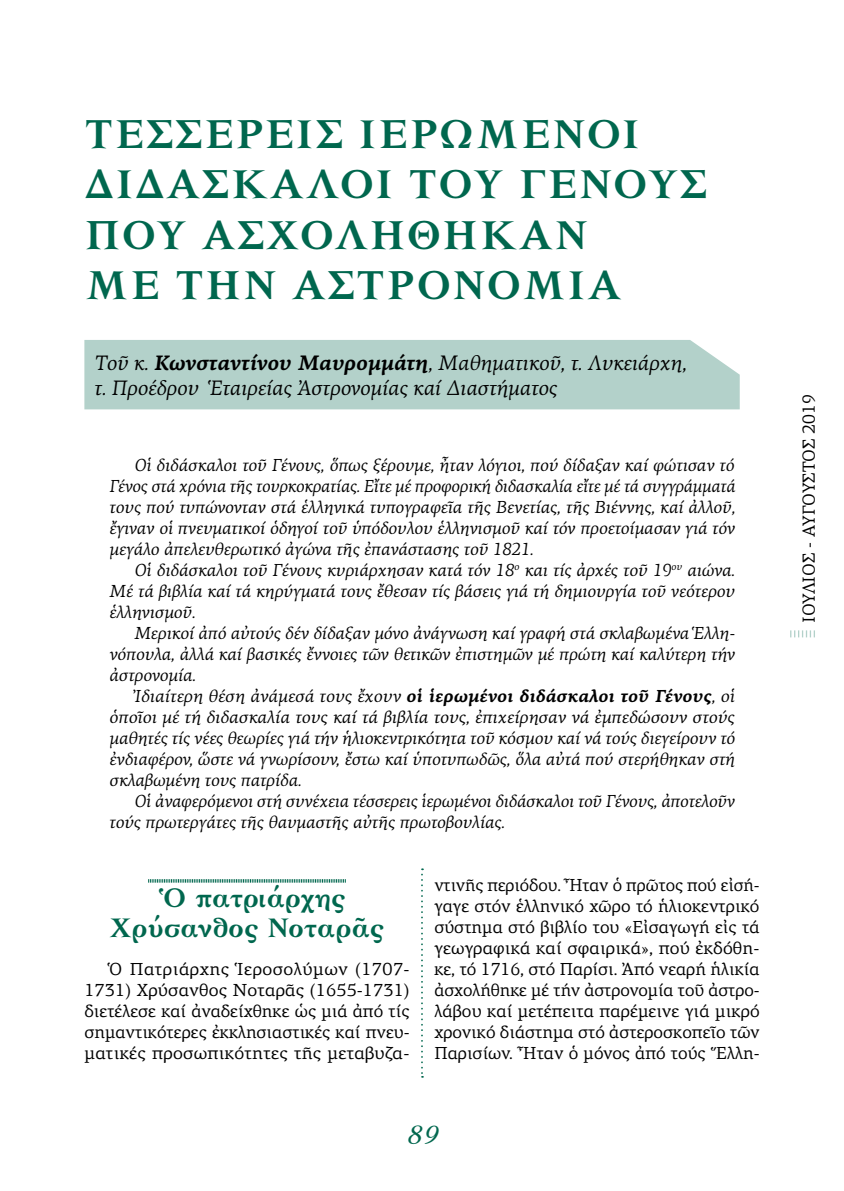
<style>
.page{position:relative;width:844px;height:1191px;background:#fff}
.page>*{position:absolute;margin:0;border:0;box-sizing:border-box;transform-origin:0 0}
.t1{font:700 42px "Katsoulidis";color:#00674e}
.t2{font:700 28px/29.8px "Katsoulidis";letter-spacing:-.01em;color:#00674e;text-align:center}
.t3{font:italic 28px "Katsoulidis";color:#00674e}
.t4{font:italic 21px/24.5px "PF Centro Serif Pro";color:#000}
.t5{font:italic 17.5px/21px "PF Centro Serif Pro";color:#000;text-align:justify}
.t6{font:17.5px/21px "PF Centro Serif Pro";color:#000;text-align:justify}
.s1{font-weight:700}
</style>
<div class="page">
<svg style="left:790px;top:630px;width:24px;height:7px"></svg>
<svg style="left:421px;top:868px;width:2px;height:209px"></svg>
<svg style="left:148px;top:879px;width:198px;height:3px"></svg>
<div style="left:84px;top:340px;width:655px;height:69px;background:#b3d1ca"></div>
<h1 class="t1" style="left:84px;top:103px;width:61px">Τέσσερ</h1>
<h1 class="t1" style="left:264px;top:103px;width:126px">Εις ιερωμένοι</h1>
<h1 class="t1" style="left:84px;top:154px;width:32px">διδάσκαλοι</h1>
<h1 class="t1" style="left:408px;top:154px;width:32px">του</h1>
<h1 class="t1" style="left:518px;top:154px;width:62px">Γένους</h1>
<h1 class="t1" style="left:84px;top:204px;width:35px">που</h1>
<h1 class="t1" style="left:201px;top:204px;width:36px">ασχολήθηκαν</h1>
<h1 class="t1" style="left:84px;top:254px;width:37px">με</h1>
<h1 class="t1" style="left:175px;top:254px;width:35px">την</h1>
<h1 class="t1" style="left:292px;top:254px;width:34px">αστρονομία</h1>
<p class="t4" style="left:94px;top:351px;width:593px">Τοῦ κ. <span class="s1">Κωνσταντίνου Μαυρομμάτη</span>, Μαθηματικοῦ, τ. Λυκειάρχη, τ. Προέδρου Ἑταιρείας Ἀστρονομίας καί Διαστήματος</p>
<p class="t5" style="left:109px;top:455px;width:627px;text-indent:25px">Οἱ διδάσκαλοι τοῦ Γένους, ὅπως ξέρουμε, ἦταν λόγιοι, πού δίδαξαν καί φώτισαν τό Γένος στά χρόνια τῆς τουρκοκρατίας. Εἴτε μέ προφορική διδασκαλία εἴτε μέ τά συγγράμματά τους πού τυπώνονταν στά ἑλληνικά τυπογραφεῖα τῆς Βενετίας, τῆς Βιέννης, καί ἀλλοῦ, ἔγιναν οἱ πνευματικοί ὁδηγοί τοῦ ὑπόδουλου ἑλληνισμοῦ καί τόν προετοίμασαν γιά τόν μεγάλο ἀπελευθερωτικό ἀγώνα τῆς ἐπανάστασης τοῦ 1821.</p>
<p class="t5" style="left:109px;top:560px;width:627px;text-indent:25px">Οἱ διδάσκαλοι τοῦ Γένους κυριάρχησαν κατά τόν 18<sup>ο</sup> και τίς ἀρχές τοῦ 19<sup>ου</sup> αιώνα.<br>Μέ τά βιβλία καί τά κηρύγματά τους ἔθεσαν τίς βάσεις γιά τή δημιουργία τοῦ νεότερου ἑλληνισμοῦ.</p>
<p class="t5" style="left:109px;top:623px;width:627px;text-indent:25px">Μερικοί ἀπό αὐτούς δέν δίδαξαν μόνο ἀνάγνωση καί γραφή στά σκλαβωμένα Ἑλλη&shy;νόπουλα, ἀλλά καί βασικές ἔννοιες τῶν θετικῶν ἐπιστημῶν μέ πρώτη καί καλύτερη τήν ἀστρονομία.</p>
<p class="t5" style="left:109px;top:686px;width:627px;text-indent:25px">Ἰδιαίτερη θέση ἀνάμεσά τους ἔχουν <span class="s1">οἱ ἱερωμένοι διδάσκαλοι τοῦ Γένους</span>, οἱ ὁποῖοι μέ τή διδασκαλία τους καί τά βιβλία τους, ἐπιχείρησαν νά ἐμπεδώσουν στούς μαθητές τίς νέες θεωρίες γιά τήν ἡλιοκεντρικότητα τοῦ κόσμου καί νά τούς διεγείρουν τό ἐνδιαφέρον, ὥστε νά γνωρίσουν, ἔστω καί ὑποτυπωδῶς, ὅλα αὐτά πού στερήθηκαν στή σκλαβωμένη τους πατρίδα.</p>
<p class="t5" style="left:109px;top:791px;width:626px;text-indent:25px">Οἱ ἀναφερόμενοι στή συνέχεια τέσσερεις ἱερωμένοι διδάσκαλοι τοῦ Γένους, ἀποτελοῦν τούς πρωτεργάτες τῆς θαυμαστῆς αὐτῆς πρωτοβουλίας.</p>
<h2 class="t2" style="left:110px;top:882px;width:276px">Ὁ πατριάρχης<br>Χρύσανθος Νοταρᾶς</h2>
<p class="t6" style="left:84px;top:959px;width:327px;text-indent:25px">Ὁ Πατριάρχης Ἱεροσολύμων (1707- 1731) Χρύσανθος Νοταρᾶς (1655-1731) διετέλεσε καί ἀναδείχθηκε ὡς μιά ἀπό τίς σημαντικότερες ἐκκλησιαστικές καί πνευ&shy;ματικές προσωπικότητες τῆς μεταβυζα-</p>
<p class="t6" style="left:434px;top:875px;width:327px">ντινῆς περιόδου. Ἦταν ὁ πρῶτος πού εἰσή&shy;γαγε στόν ἑλληνικό χῶρο τό ἡλιοκεντρικό σύστημα στό βιβλίο του «Εἰσαγωγή εἰς τά γεωγραφικά καί σφαιρικά», πού ἐκδόθη&shy;κε, τό 1716, στό Παρίσι. Ἀπό νεαρή ἡλικία ἀσχολήθηκε μέ τήν ἀστρονομία τοῦ ἀστρο&shy;λάβου καί μετέπειτα παρέμεινε γιά μικρό χρονικό διάστημα στό ἀστεροσκοπεῖο τῶν Παρισίων. Ἦταν ὁ μόνος ἀπό τούς Ἕλλη-</p>
<h2 class="t3" style="left:406px;top:1115px;width:33px">89</h2>
<p class="t6" style="left:798px;top:623px;width:230px;rotate:-90deg">ΙΟΥΛΙΟΣ - ΑΥΓΟΥΣΤΟΣ 2019</p>
</div>
